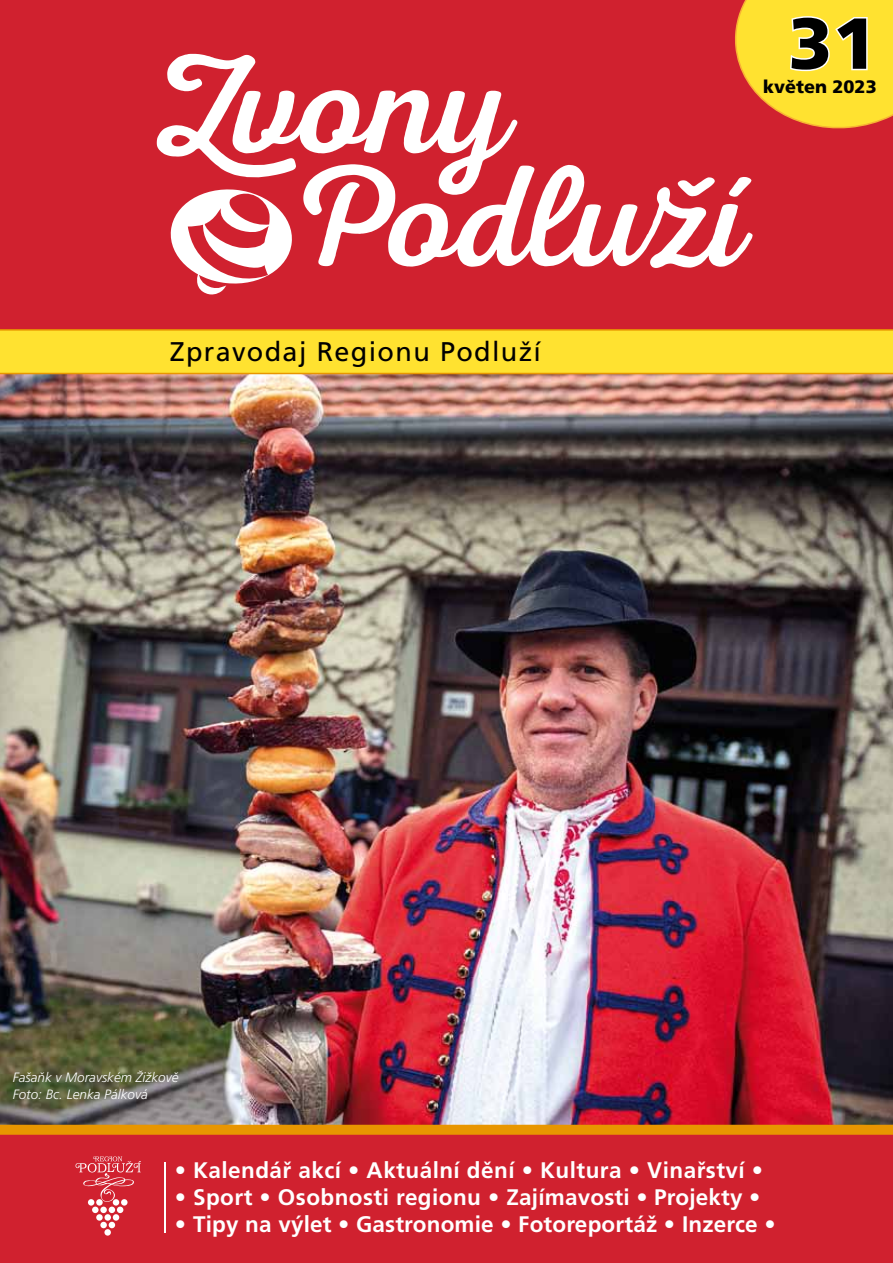
<style>
.page{position:relative;width:893px;height:1263px;background:#fff}
.page>*{position:absolute;margin:0;border:0;box-sizing:border-box;transform-origin:0 0}
.t1{font:900 72px "Frutiger CE";color:#000}
.t2{font:27px "Frutiger CE";letter-spacing:.05em;color:#000}
.t3{font:700 22.5px "Frutiger CE";letter-spacing:.01em;color:#fff}
.t4{font:900 18px "Frutiger CE";color:#000}
.t5{font:italic 300 13.5px/16.2px "Frutiger CE";color:#fff}
</style>
<div class="page">
<div style="left:0;top:0;width:893px;height:329px;background:#d0212f"></div>
<img style="left:0;top:374px;width:893px;height:751px">
<svg style="left:0;top:329px;width:893px;height:45px;background:#fddc2d"></svg>
<div style="left:0;top:1135px;width:893px;height:128px;background:#d0212f"></div>
<svg style="left:157px;top:0;width:736px;height:297px"></svg>
<svg style="left:75px;top:1156px;width:66px;height:49px;background:#d7434f"></svg>
<div style="left:121px;top:1199px;width:7px;height:6px;background:#fff;border-radius:50%"></div>
<div style="left:92px;top:1206px;width:7px;height:7px;background:#fff;border-radius:50%"></div>
<div style="left:100px;top:1206px;width:7px;height:7px;background:#fff;border-radius:50%"></div>
<div style="left:109px;top:1206px;width:6px;height:7px;background:#fff;border-radius:50%"></div>
<div style="left:117px;top:1206px;width:6px;height:7px;background:#fff;border-radius:50%"></div>
<svg style="left:96px;top:1214px;width:7px;height:7px"></svg>
<div style="left:105px;top:1214px;width:6px;height:7px;background:#fff;border-radius:50%"></div>
<div style="left:113px;top:1214px;width:6px;height:7px;background:#fff;border-radius:50%"></div>
<div style="left:100px;top:1222px;width:7px;height:6px;background:#fff;border-radius:50%"></div>
<svg style="left:109px;top:1222px;width:6px;height:6px"></svg>
<div style="left:104px;top:1229px;width:7px;height:6px;background:#fff;border-radius:50%"></div>
<hr style="left:164px;top:1162px;width:2px;height:71px;background:#fff">
<svg style="left:0;top:1125px;width:893px;height:10px;background:#e79301"></svg>
<p class="t2" style="left:170px;top:336px;width:373px">Zpravodaj Regionu Podluží</p>
<h1 class="t1" style="left:788px;top:3px;width:90px">31</h1>
<p class="t4" style="left:763px;top:76px;width:115px">květen 2023</p>
<p class="t5" style="left:13px;top:1070px;width:167px">Fašaňk v Moravském Žižkově<br>Foto: Bc. Lenka Pálková</p>
<p class="t3" style="left:175px;top:1157px;width:590px">• Kalendář akcí • Aktuální dění • Kultura • Vinařství •</p>
<p class="t3" style="left:175px;top:1184px;width:587px">• Sport • Osobnosti regionu • Zajímavosti • Projekty •</p>
<p class="t3" style="left:175px;top:1211px;width:602px">• Tipy na výlet • Gastronomie • Fotoreportáž • Inzerce •</p>
</div>
